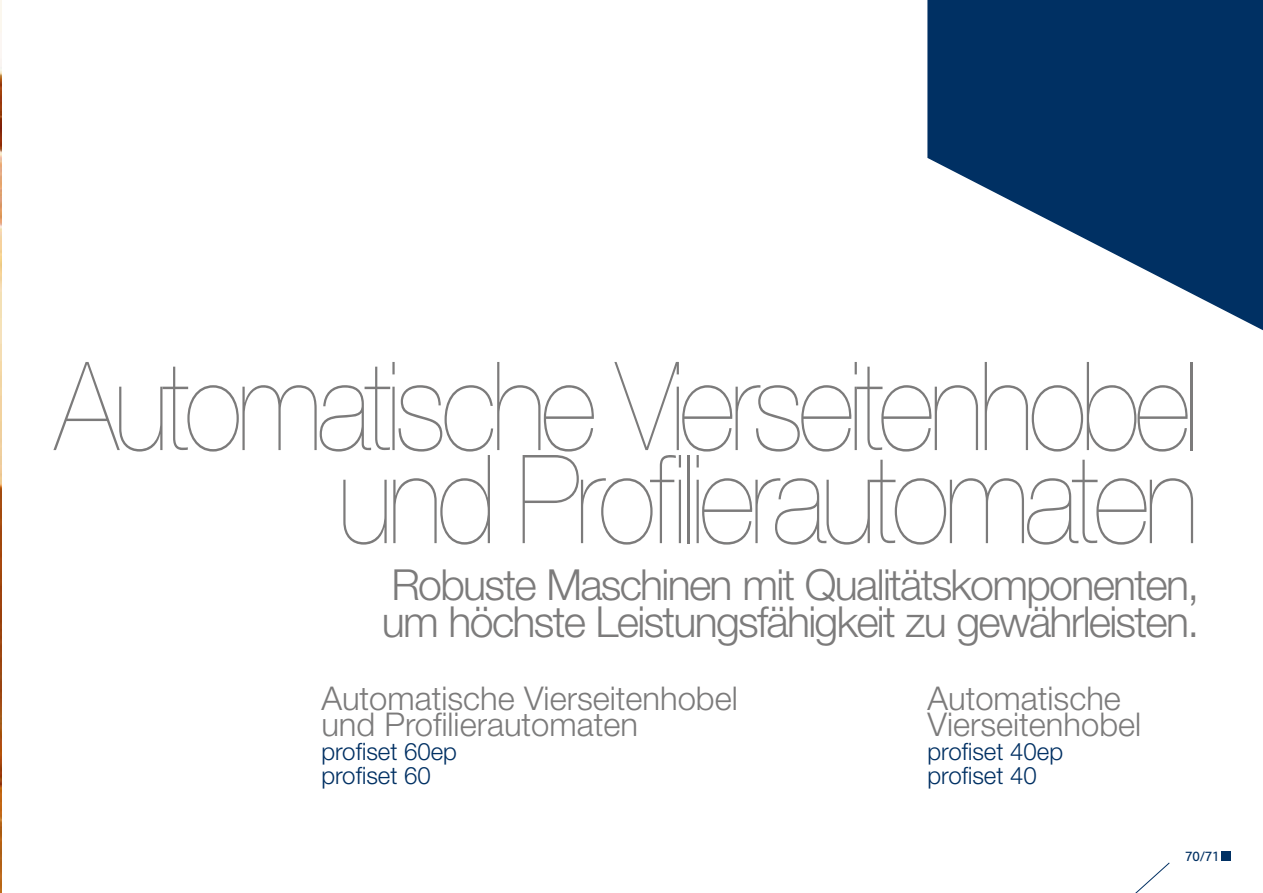
<style>
.page{position:relative;width:1263px;height:893px;background:#fff}
.page>*{position:absolute;margin:0;border:0;box-sizing:border-box;transform-origin:0 0}
.t1{font:200 123.45px/93px "Helvetica Neue LT Std";letter-spacing:-.05em;color:#7c7b7b;text-align:right;scale:.9 1}
.t2{font:300 42.9px/37.2px "Helvetica Neue LT Std";letter-spacing:-.04em;color:#7c7b7b}
.t3{font:300 32.7px/26.2px "Helvetica Neue LT Std";color:#7c7b7b}
.t4{font:300 24px/24px "Helvetica Neue LT Std";color:#003063}
.t5{font:13.5px "Corisande OT";color:#003063}
</style>
<div class="page">
<img style="left:0;top:0;width:1px;height:893px">
<svg style="left:927px;top:0;width:336px;height:331px;fill:#003063"></svg>
<div style="left:1222px;top:852px;width:9px;height:9px;background:#003063"></div>
<svg style="left:1135px;top:862px;width:35px;height:31px"></svg>
<h1 class="t1" style="left:55px;top:359px;width:1273px">Automatische Vierseitenhobel und Profilierautomaten</h1>
<p class="t2" style="left:382px;top:565px;width:819px">Robuste Maschinen mit Qualitätskomponenten, um höchste Leistungsfähigkeit zu gewährleisten.</p>
<p class="t3" style="left:321px;top:684px;width:418px">Automatische Vierseitenhobel und Profilierautomaten</p>
<p class="t4" style="left:321px;top:739px;width:137px">profiset 60ep profiset 60</p>
<p class="t3" style="left:927px;top:684px;width:215px">Automatische<br>Vierseitenhobel</p>
<p class="t4" style="left:927px;top:739px;width:137px">profiset 40ep profiset 40</p>
<p class="t5" style="left:1185px;top:849px;width:36px">70/71</p>
</div>
